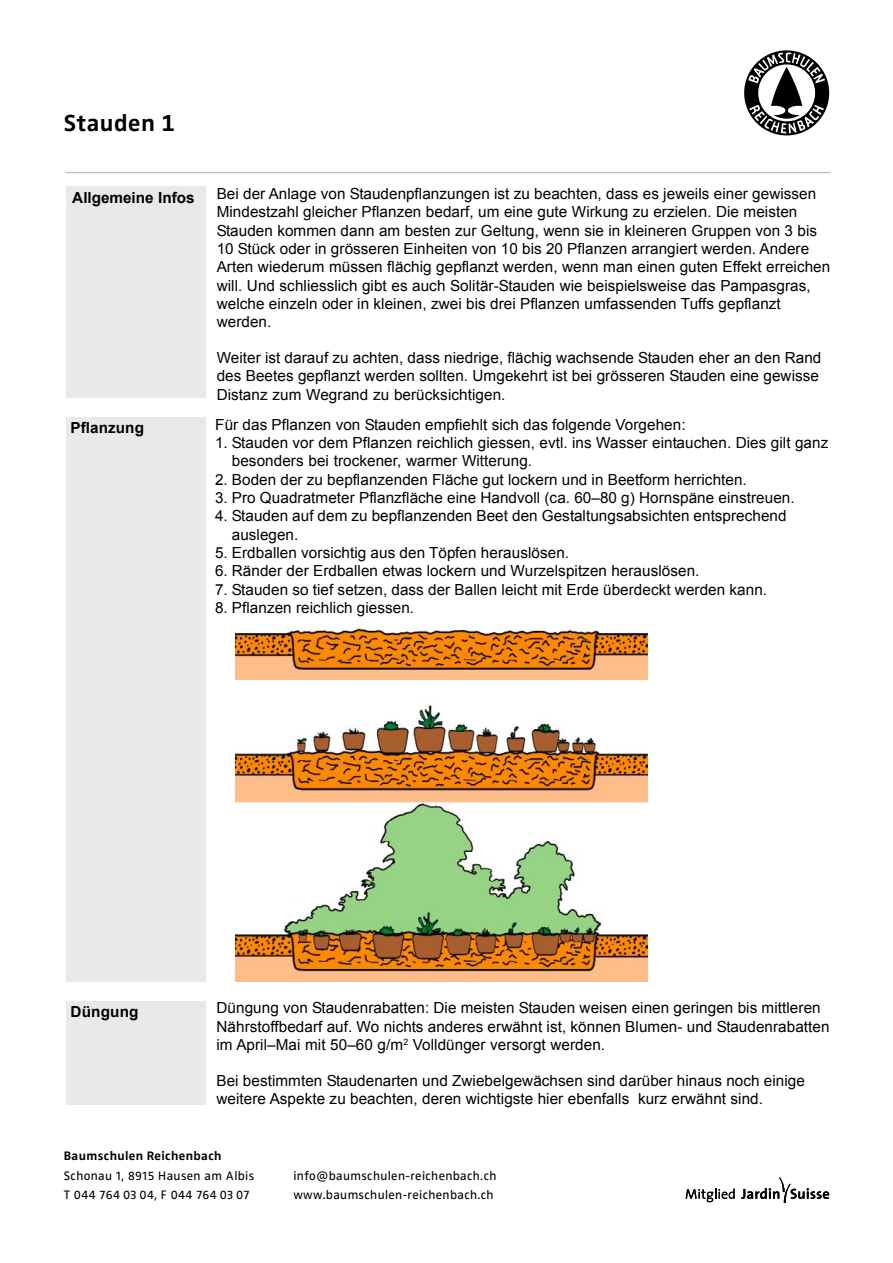
<style>
.page{position:relative;width:893px;height:1263px;background:#fff}
.page>*{position:absolute;margin:0;border:0;box-sizing:border-box;transform-origin:0 0}
.t1{font:700 27.15px "Frutiger Next LT";color:#000}
.t2{font:700 24px "Zwo OT";letter-spacing:.02em;color:#000}
.t3{font:15.3px/18.3px "Arial";letter-spacing:.005em;color:#000}
.t4{font:700 15.3px "Arial";letter-spacing:.005em;color:#000}
.t5{font:12.75px/19.5px "Zwo OT";letter-spacing:.03em;color:#000}
.t6{font:700 12.75px "Zwo OT";letter-spacing:.03em;color:#000}
</style>
<div class="page">
<svg style="left:744px;top:50px;width:85px;height:85px"></svg>
<div style="left:66px;top:1001px;width:139px;height:103px;background:#e9e9e9"></div>
<div style="left:66px;top:417px;width:139px;height:565px;background:#e9e9e9"></div>
<div style="left:66px;top:187px;width:139px;height:211px;background:#e9e9e9"></div>
<hr style="left:66px;top:172px;width:765px;height:1px;background:#bebebd">
<img style="left:235px;top:628px;width:412px;height:353px">
<div style="left:225px;top:621px;width:23px;height:11px;background:#fff"></div>
<svg style="left:741px;top:1177px;width:88px;height:26px"></svg>
<svg style="left:686px;top:1188px;width:49px;height:14px"></svg>
<h2 class="t2" style="left:64px;top:109px;width:113px">Stauden 1</h2>
<p class="t4" style="left:72px;top:187px;width:124px">Allgemeine Infos</p>
<p class="t4" style="left:71px;top:417px;width:75px">Pflanzung</p>
<p class="t3" style="left:217px;top:184px;width:615px">Bei der Anlage von Staudenpflanzungen ist zu beachten, dass es jeweils einer gewissen Mindestzahl gleicher Pflanzen bedarf, um eine gute Wirkung zu erzielen. Die meisten Stauden kommen dann am besten zur Geltung, wenn sie in kleineren Gruppen von 3 bis 10 Stück oder in grösseren Einheiten von 10 bis 20 Pflanzen arrangiert werden. Andere Arten wiederum müssen flächig gepflanzt werden, wenn man einen guten Effekt erreichen will. Und schliesslich gibt es auch Solitär-Stauden wie beispielsweise das Pampasgras, welche einzeln oder in kleinen, zwei bis drei Pflanzen umfassenden Tuffs gepflanzt werden.</p>
<p class="t3" style="left:217px;top:348px;width:606px">Weiter ist darauf zu achten, dass niedrige, flächig wachsende Stauden eher an den Rand des Beetes gepflanzt werden sollten. Umgekehrt ist bei grösseren Stauden eine gewisse<br>Distanz zum Wegrand zu berücksichtigen.</p>
<p class="t3" style="left:215px;top:415px;width:472px">Für das Pflanzen von Stauden empfiehlt sich das folgende Vorgehen:</p>
<p class="t3" style="left:232px;top:433px;width:598px;text-indent:-17px">1. Stauden vor dem Pflanzen reichlich giessen, evtl. ins Wasser eintauchen. Dies gilt ganz besonders bei trockener, warmer Witterung.</p>
<p class="t3" style="left:215px;top:470px;width:533px">2. Boden der zu bepflanzenden Fläche gut lockern und in Beetform herrichten.</p>
<p class="t3" style="left:215px;top:488px;width:581px">3. Pro Quadratmeter Pflanzfläche eine Handvoll (ca. 60–80 g) Hornspäne einstreuen.</p>
<p class="t3" style="left:232px;top:507px;width:556px;text-indent:-17px">4. Stauden auf dem zu bepflanzenden Beet den Gestaltungsabsichten entsprechend auslegen.</p>
<p class="t3" style="left:215px;top:543px;width:355px">5. Erdballen vorsichtig aus den Töpfen herauslösen.</p>
<p class="t3" style="left:215px;top:562px;width:486px">6. Ränder der Erdballen etwas lockern und Wurzelspitzen herauslösen.</p>
<p class="t3" style="left:215px;top:580px;width:553px">7. Stauden so tief setzen, dass der Ballen leicht mit Erde überdeckt werden kann.</p>
<p class="t3" style="left:215px;top:598px;width:200px">8. Pflanzen reichlich giessen.</p>
<p class="t4" style="left:71px;top:1000px;width:69px">Düngung</p>
<p class="t3" style="left:217px;top:999px;width:615px">Düngung von Staudenrabatten: Die meisten Stauden weisen einen geringen bis mittleren<br>Nährstoffbedarf auf. Wo nichts anderes erwähnt ist, können Blumen- und Staudenrabatten im April–Mai mit 50–60 g/m<sup>2</sup> Volldünger versorgt werden.</p>
<p class="t3" style="left:216px;top:1071px;width:590px">Bei bestimmten Staudenarten und Zwiebelgewächsen sind darüber hinaus noch einige weitere Aspekte zu beachten, deren wichtigste hier ebenfalls kurz erwähnt sind.</p>
<p class="t6" style="left:64px;top:1148px;width:159px">Baumschulen Reichenbach</p>
<p class="t5" style="left:64px;top:1166px;width:192px">Schonau 1, 8915 Hausen am Albis<br>T 044 764 03 04, F 044 764 03 07</p>
<p class="t5" style="left:293px;top:1166px;width:205px">info@baumschulen-reichenbach.ch www.baumschulen-reichenbach.ch</p>
<h1 class="t1" style="left:191px;top:1173px;width:333px">Baumschulen Reichenbach</h1>
</div>
